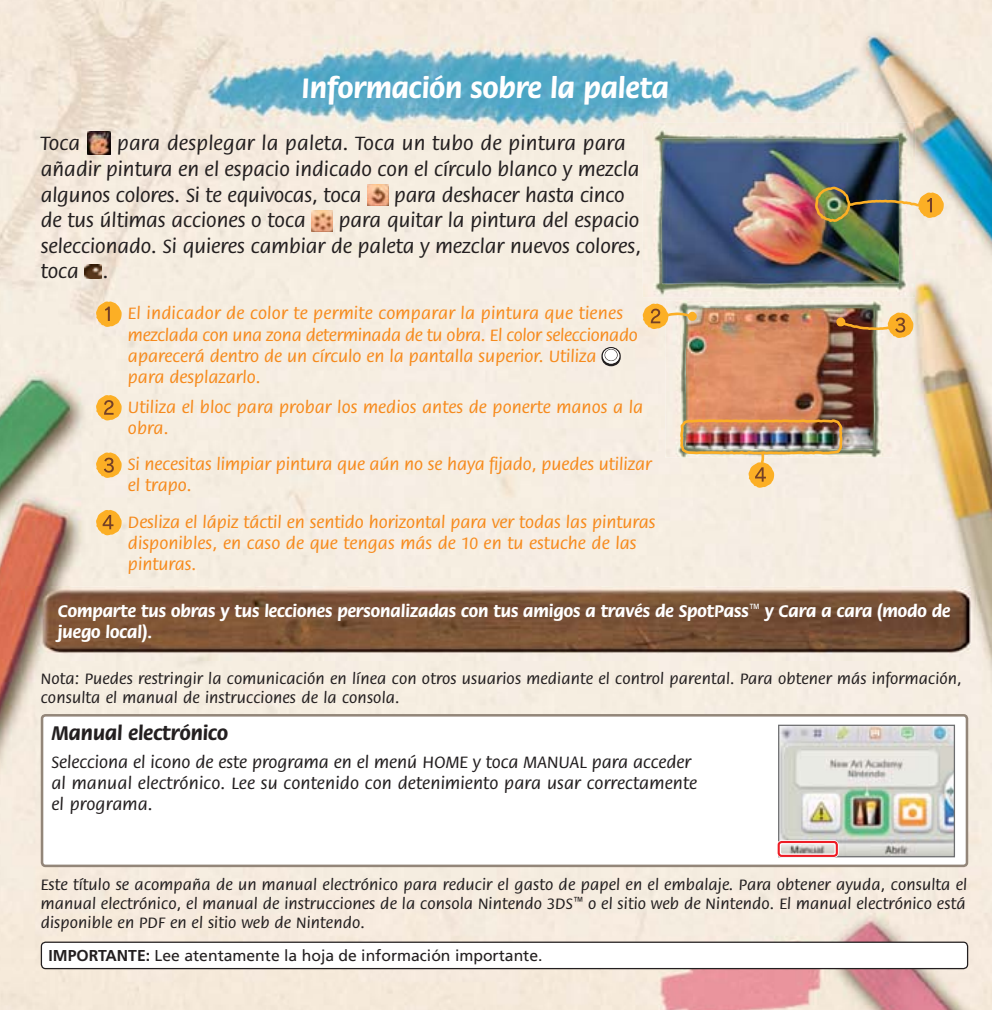
<style>
.page{position:relative;width:992px;height:1010px;background:#fff}
.page>*{position:absolute;margin:0;border:0;box-sizing:border-box;transform-origin:0 0}
.t1{font:700 30px "Flora LT";color:#fff}
.t2{font:500 21px/25.5px "Flora LT";color:#231f20}
.t3{font:700 21px "Flora LT";color:#231f20}
.t4{font:500 18px/21.3px "Flora LT";color:#f68b1e}
.t5{font:500 18px/21.3px "Flora LT";letter-spacing:.01em;color:#231f20}
.t6{font:700 18px/21.3px "Flora LT";color:#fff}
.t7{font:500 16.5px/19.2px "Flora LT";letter-spacing:.01em;color:#231f20;text-align:justify}
.t8{font:15.6px "Frutiger LT";color:#231f20}
.s1{font-weight:700}
</style>
<div class="page">
<img style="left:0;top:0;width:991px;height:1010px">
<img style="left:665px;top:300px;width:227px;height:157px">
<img style="left:686px;top:308px;width:187px;height:141px">
<svg style="left:642px;top:304px;width:54px;height:25px"></svg>
<svg style="left:836px;top:312px;width:77px;height:26px;background:#b18452"></svg>
<img style="left:680px;top:419px;width:162px;height:71px">
<img style="left:25px;top:586px;width:950px;height:74px">
<img style="left:642px;top:123px;width:273px;height:174px">
<img style="left:662px;top:139px;width:236px;height:145px">
<img style="left:813px;top:185px;width:130px;height:39px">
<div style="left:42px;top:715px;width:924px;height:151px;background:#fff;border-radius:3px"></div>
<div style="left:41px;top:714px;width:927px;height:153px;border:3px solid #938679;border-radius:3px"></div>
<img style="left:780px;top:726px;width:172px;height:129px">
<div style="left:778px;top:724px;width:176px;height:133px;border:1px solid #6d6e70"></div>
<div style="left:776px;top:840px;width:62px;height:18px;border:4px solid #fff;border-radius:3px"></div>
<div style="left:777px;top:841px;width:60px;height:16px;border:2px solid #ed1c24;border-radius:3px"></div>
<svg style="left:96px;top:301px;width:26px;height:26px"></svg>
<svg style="left:601px;top:347px;width:19px;height:19px"></svg>
<div style="left:605px;top:350px;width:12px;height:10px;background:#fff;border-radius:50%"></div>
<img style="left:87px;top:132px;width:23px;height:23px">
<img style="left:367px;top:185px;width:21px;height:21px">
<img style="left:311px;top:210px;width:22px;height:21px">
<img style="left:85px;top:264px;width:16px;height:14px">
<svg style="left:96px;top:395px;width:26px;height:25px"></svg>
<svg style="left:96px;top:452px;width:26px;height:26px"></svg>
<svg style="left:96px;top:510px;width:26px;height:25px"></svg>
<div style="left:41px;top:942px;width:926px;height:26px;background:#fff;border-radius:4px"></div>
<div style="left:41px;top:941px;width:927px;height:28px;border:1px solid #231f20;border-radius:4px"></div>
<p class="t1" style="left:301px;top:73px;width:369px">Información sobre la paleta</p>
<p class="t2" style="left:41px;top:132px;width:600px;text-indent:76px">para desplegar la paleta. Toca un tubo de pintura para añadir pintura en el espacio indicado con el círculo blanco y mezcla algunos colores. Si te equivocas, toca</p>
<p class="t2" style="left:41px;top:132px;width:41px">Toca</p>
<p class="t2" style="left:394px;top:183px;width:232px">para deshacer hasta cinco</p>
<p class="t2" style="left:41px;top:208px;width:602px;text-align:justify;text-indent:298px">para quitar la pintura del espacio seleccionado. Si quieres cambiar de paleta y mezclar nuevos colores, toca .</p>
<p class="t2" style="left:41px;top:208px;width:266px">de tus últimas acciones o toca</p>
<p class="t4" style="left:128px;top:303px;width:511px">El indicador de color te permite comparar la pintura que tienes mezclada con una zona determinada de tu obra. El color seleccionado aparecerá dentro de un círculo en la pantalla superior. Utiliza<br>para desplazarlo.</p>
<p class="t4" style="left:128px;top:397px;width:516px">Utiliza el bloc para probar los medios antes de ponerte manos a la obra.</p>
<p class="t4" style="left:128px;top:454px;width:525px">Si necesitas limpiar pintura que aún no se haya fijado, puedes utilizar el trapo.</p>
<p class="t4" style="left:128px;top:512px;width:529px">Desliza el lápiz táctil en sentido horizontal para ver todas las pinturas disponibles, en caso de que tengas más de 10 en tu estuche de las pinturas.</p>
<p class="t6" style="left:58px;top:600px;width:894px">Comparte tus obras y tus lecciones personalizadas con tus amigos a través de SpotPass™ y Cara a cara (modo de juego local).</p>
<p class="t7" style="left:41px;top:669px;width:922px">Nota: Puedes restringir la comunicación en línea con otros usuarios mediante el control parental. Para obtener más información, consulta el manual de instrucciones de la consola.</p>
<p class="t3" style="left:51px;top:723px;width:178px">Manual electrónico</p>
<p class="t5" style="left:51px;top:752px;width:647px">Selecciona el icono de este programa en el menú HOME y toca MANUAL para acceder al manual electrónico. Lee su contenido con detenimiento para usar correctamente el programa.</p>
<p class="t7" style="left:41px;top:875px;width:927px">Este título se acompaña de un manual electrónico para reducir el gasto de papel en el embalaje. Para obtener ayuda, consulta el manual electrónico, el manual de instrucciones de la consola Nintendo 3DS™ o el sitio web de Nintendo. El manual electrónico está disponible en PDF en el sitio web de Nintendo.</p>
<p class="t8" style="left:48px;top:946px;width:495px"><span class="s1">IMPORTANTE:</span> Lee atentamente la hoja de información importante.</p>
</div>
